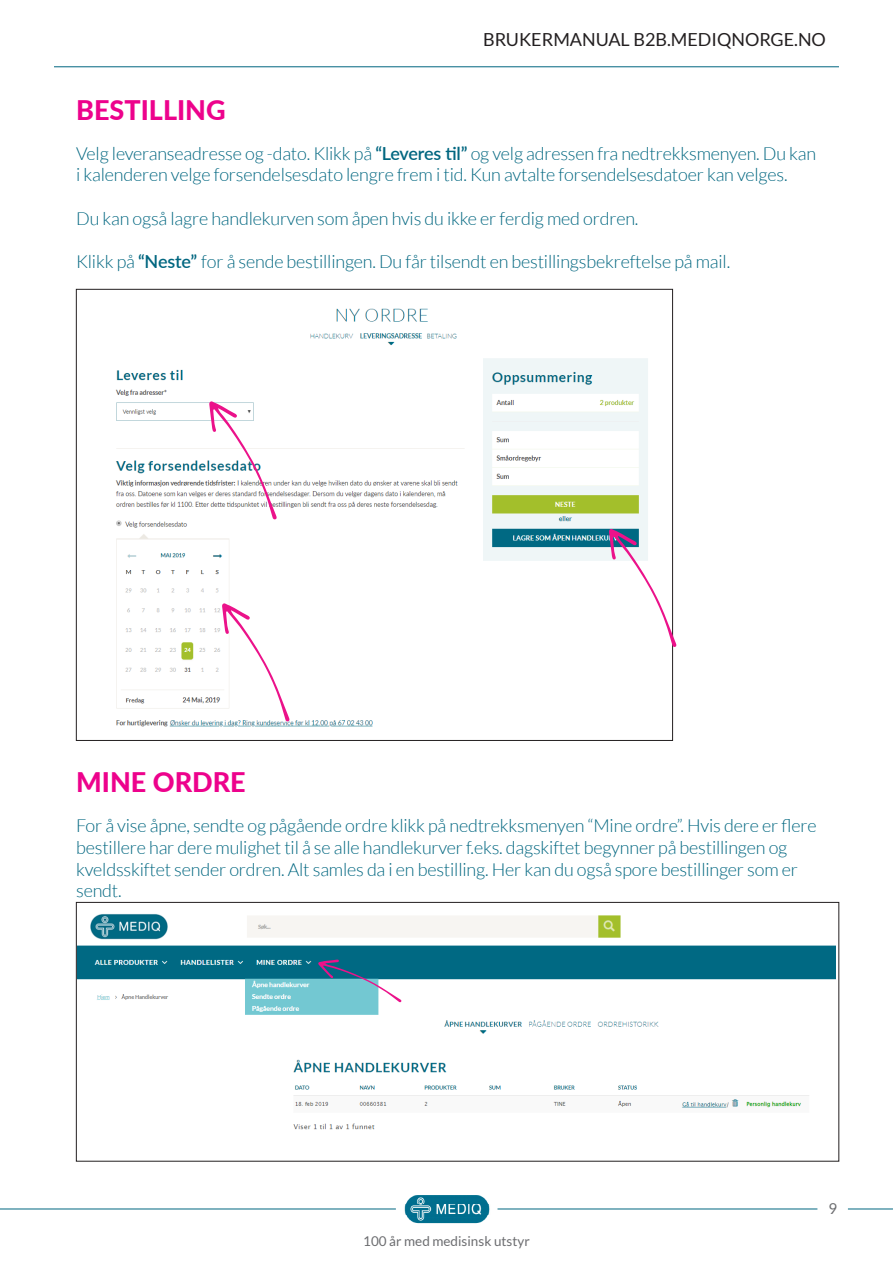
<style>
.page{position:relative;width:893px;height:1263px;background:#fff}
.page>*{position:absolute;margin:0;border:0;box-sizing:border-box;transform-origin:0 0}
.t1{font:800 27px "Lato";color:#ed028c}
.t2{font:300 18px/21.6px "Lato";letter-spacing:-.01em;color:#006680}
.t3{font:18px "Lato";color:#231f20}
.t4{font:15px "Lato";color:#6c6d70}
.t5{font:13.5px "Lato";color:#6c6d70}
.s1{font-weight:600}
</style>
<div class="page">
<hr style="left:54px;top:67px;width:785px;height:1px;background:#006680">
<img style="left:404px;top:1195px;width:86px;height:29px">
<hr style="left:848px;top:1208px;width:45px;height:1px;background:#006680">
<hr style="left:497px;top:1208px;width:320px;height:1px;background:#006680">
<hr style="left:0;top:1208px;width:396px;height:1px;background:#006680">
<img style="left:115px;top:308px;width:533px;height:419px">
<img style="left:78px;top:914px;width:757px;height:216px">
<div style="left:76px;top:902px;width:763px;height:259px;border:1px solid #231f20"></div>
<svg style="left:209px;top:401px;width:68px;height:119px"></svg>
<svg style="left:222px;top:603px;width:68px;height:119px"></svg>
<svg style="left:274px;top:999px;width:11px;height:55px"></svg>
<svg style="left:318px;top:959px;width:84px;height:43px;background:#5d9bb2"></svg>
<svg style="left:608px;top:528px;width:69px;height:119px"></svg>
<div style="left:602px;top:435px;width:33px;height:11px;background:#fff"></div>
<div style="left:602px;top:473px;width:33px;height:12px;background:#fff"></div>
<div style="left:486px;top:1097px;width:33px;height:11px;background:#f9f9f9"></div>
<div style="left:602px;top:455px;width:33px;height:11px;background:#fff"></div>
<p class="t3" style="left:483px;top:29px;width:344px">BRUKERMANUAL B2B.MEDIQNORGE.NO</p>
<p class="t1" style="left:76px;top:90px;width:151px">BESTILLING</p>
<p class="t2" style="left:76px;top:143px;width:741px">Velg leveranseadresse og -dato. Klikk på <span class="s1">“Leveres til”</span> og velg adressen fra nedtrekksmenyen. Du kan i kalenderen velge forsendelsesdato lengre frem i tid. Kun avtalte forsendelsesdatoer kan velges.</p>
<p class="t2" style="left:76px;top:207px;width:564px">Du kan også lagre handlekurven som åpen hvis du ikke er ferdig med ordren.</p>
<p class="t2" style="left:76px;top:251px;width:655px">Klikk på <span class="s1">“Neste”</span> for å sende bestillingen. Du får tilsendt en bestillingsbekreftelse på mail.</p>
<p class="t1" style="left:76px;top:762px;width:171px">MINE ORDRE</p>
<p class="t2" style="left:76px;top:815px;width:742px">For å vise åpne, sendte og pågående ordre klikk på nedtrekksmenyen “Mine ordre”. Hvis dere er flere bestillere har dere mulighet til å se alle handlekurver f.eks. dagskiftet begynner på bestillingen og kveldsskiftet sender ordren. Alt samles da i en bestilling. Her kan du også spore bestillinger som er sendt.</p>
<p class="t5" style="left:363px;top:1233px;width:168px">100 år med medisinsk utstyr</p>
<p class="t4" style="left:828px;top:1200px;width:10px">9</p>
</div>
